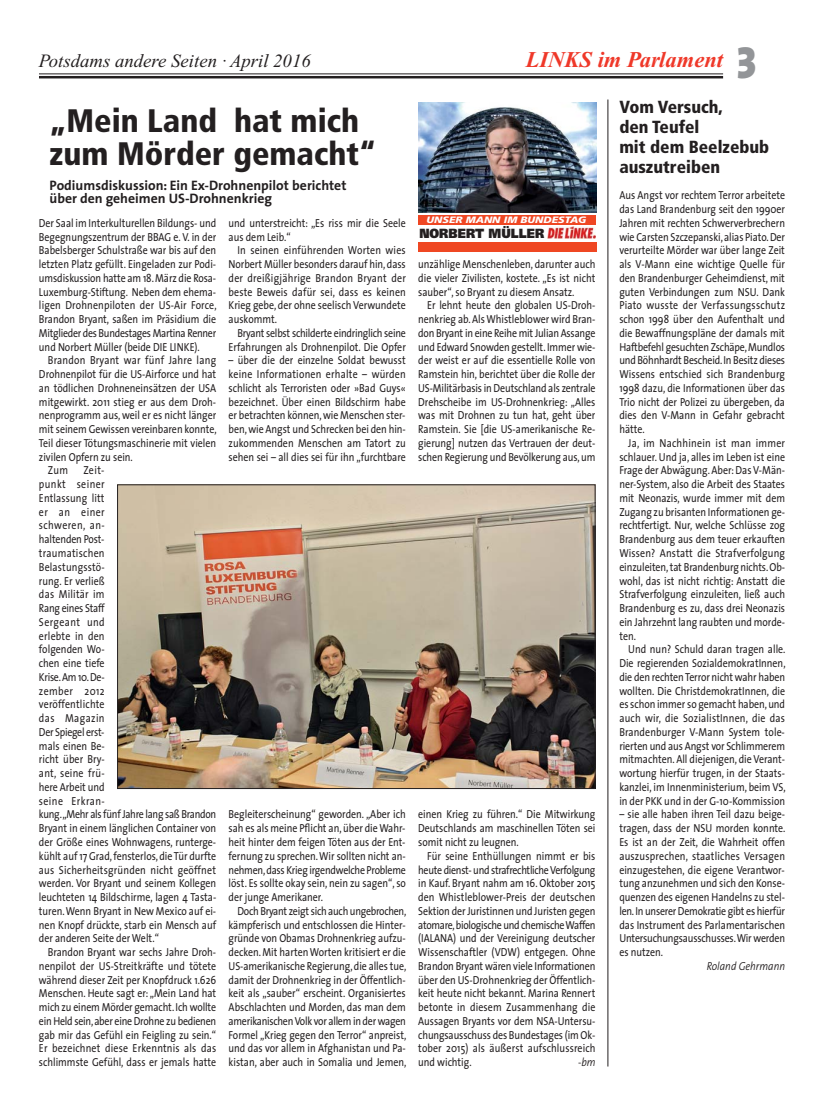
<style>
.page{position:relative;width:833px;height:1117px;background:#fff}
.page>*{position:absolute;margin:0;border:0;box-sizing:border-box;transform-origin:0 0}
.t1{font:45px "The Sans Black Expert";color:#939598;scale:.85 1}
.t2{font:900 condensed 32.5px/32.5px "Frutiger";color:#231f20}
.t3{font:italic 700 22.5px "Times New Roman";color:#ef3829}
.t4{font:italic 18.75px "Times New Roman";color:#231f20}
.t5{font:900 condensed 17.5px/20px "Frutiger";color:#231f20}
.t6{font:700 13.75px/13.8px "The Sans";color:#231f20}
.t7{font:900 13.25px "Frutiger";color:#231f20;scale:.9 1}
.t8{font:11.62px/13.8px "The Sans";color:#231f20;text-align:justify;scale:.85 1}
.t9{font:11.62px/13.8px "The Sans";letter-spacing:-.02em;color:#231f20;text-align:right;scale:.85 1}
.t10{font:11.62px "The Sans";letter-spacing:.02em;color:#231f20;scale:.85 1}
.t11{font:italic 300 11.62px "The Sans";color:#231f20;scale:.87 1}
.t12{font:italic 900 9.25px "Frutiger";color:#fff;scale:1.15 1}
</style>
<div class="page">
<hr style="left:607px;top:99px;width:1px;height:967px;background:#231f20">
<hr style="left:39px;top:73px;width:684px;height:1px;background:#231f20">
<hr style="left:39px;top:76px;width:684px;height:2px;background:#231f20">
<img style="left:418px;top:102px;width:178px;height:110px">
<div style="left:418px;top:215px;width:178px;height:10px;background:#ef4723"></div>
<svg style="left:547px;top:226px;width:49px;height:13px"></svg>
<img style="left:547px;top:227px;width:49px;height:11px">
<div style="left:418px;top:242px;width:178px;height:10px;background:#ef4723"></div>
<img style="left:119px;top:486px;width:474px;height:300px">
<div style="left:117px;top:484px;width:478px;height:304px;border:1px solid #231f20"></div>
<h1 class="t1" style="left:736px;top:36px;width:26px">3</h1>
<h3 class="t5" style="left:619px;top:98px;width:151px">Vom Versuch,<br>den Teufel<br>mit dem Beelzebub auszutreiben</h3>
<p class="t8" style="left:619px;top:189px;width:196px">Aus Angst vor rechtem Terror arbeitete das Land Brandenburg seit den 1990er Jahren mit rechten Schwerverbrechern wie Carsten Szczepanski, alias Piato. Der verurteilte Mörder war über lange Zeit als V-Mann eine wichtige Quelle für den Brandenburger Geheimdienst, mit guten Verbindungen zum NSU. Dank Piato wusste der Verfassungsschutz schon 1998 über den Aufenthalt und die Bewaffnungspläne der damals mit Haftbefehl gesuchten Zschäpe, Mundlos und Böhnhardt Bescheid. In Besitz dieses Wissens entschied sich Brandenburg 1998 dazu, die Informationen über das Trio nicht der Polizei zu übergeben, da dies den V-Mann in Gefahr gebracht hätte.</p>
<p class="t8" style="left:619px;top:437px;width:197px;text-indent:9px">Ja, im Nachhinein ist man immer schlauer. Und ja, alles im Leben ist eine Frage der Abwägung. Aber: Das V-Män&shy;ner-System, also die Arbeit des Staates mit Neonazis, wurde immer mit dem Zugang zu brisanten Informationen ge&shy;rechtfertigt. Nur, welche Schlüsse zog Brandenburg aus dem teuer erkauften Wissen? Anstatt die Strafverfolgung einzuleiten, tat Brandenburg nichts. Ob&shy;wohl, das ist nicht richtig: Anstatt die Strafverfolgung einzuleiten, ließ auch Brandenburg es zu, dass drei Neonazis ein Jahrzehnt lang raubten und morde&shy;ten.</p>
<p class="t8" style="left:619px;top:643px;width:197px;text-indent:9px">Und nun? Schuld daran tragen alle.<br>Die regierenden SozialdemokratInnen, die den rechten Terror nicht wahr haben wollten. Die ChristdemokratInnen, die es schon immer so gemacht haben, und auch wir, die SozialistInnen, die das Brandenburger V-Mann System tole&shy;rierten und aus Angst vor Schlimmerem mitmachten. All diejenigen, die Verant&shy;wortung hierfür trugen, in der Staats&shy;kanzlei, im Innenministerium, beim VS, in der PKK und in der G-10-Kommission</p>
<p class="t8" style="left:619px;top:808px;width:197px">– sie alle haben ihren Teil dazu beige&shy;tragen, dass der NSU morden konnte.<br>Es ist an der Zeit, die Wahrheit offen auszusprechen, staatliches Versagen einzugestehen, die eigene Verantwor&shy;tung anzunehmen und sich den Konse&shy;quenzen des eigenen Handelns zu stel&shy;len. In unserer Demokratie gibt es hierfür das Instrument des Parlamentarischen Untersuchungsausschusses. Wir werden es nutzen.</p>
<p class="t11" style="left:706px;top:961px;width:92px">Roland Gehrmann</p>
<h3 class="t4" style="left:39px;top:54px;width:273px">Potsdams andere Seiten · April 2016</h3>
<h3 class="t3" style="left:526px;top:52px;width:199px">LINKS im Parlament</h3>
<h2 class="t2" style="left:50px;top:107px;width:328px">„Mein Land hat mich zum Mörder gemacht“</h2>
<p class="t6" style="left:50px;top:179px;width:298px">Podiumsdiskussion: Ein Ex-Drohnenpilot berichtet über den geheimen US-Drohnenkrieg</p>
<p class="t8" style="left:39px;top:217px;width:210px">Der Saal im Interkulturellen Bildungs- und Begegnungszentrum der BBAG e. V. in der Babelsberger Schulstraße war bis auf den letzten Platz gefüllt. Eingeladen zur Podi&shy;umsdiskussion hatte am 18. März die Rosa-Luxemburg-Stiftung. Neben dem ehema&shy;ligen Drohnenpiloten der US-Air Force, Brandon Bryant, saßen im Präsidium die Mitglieder des Bundestages Martina Renner und Norbert Müller (beide DIE LINKE).</p>
<p class="t10" style="left:48px;top:356px;width:199px">Brandon Bryant war fünf Jahre lang</p>
<p class="t8" style="left:39px;top:368px;width:210px">Drohnenpilot für die US-Airforce und hat</p>
<p class="t8" style="left:39px;top:382px;width:210px">an tödlichen Drohneneinsätzen der USA</p>
<p class="t8" style="left:39px;top:396px;width:210px">mitgewirkt. 2011 stieg er aus dem Droh-</p>
<p class="t8" style="left:39px;top:409px;width:210px">nenprogramm aus, weil er es nicht länger</p>
<p class="t8" style="left:39px;top:423px;width:211px">mit seinem Gewissen vereinbaren konnte,</p>
<p class="t8" style="left:39px;top:437px;width:210px">Teil dieser Tötungsmaschinerie mit vielen</p>
<p class="t8" style="left:39px;top:451px;width:112px">zivilen Opfern zu sein.</p>
<p class="t8" style="left:48px;top:464px;width:25px">Zum</p>
<p class="t12" style="left:426px;top:216px;width:141px">UNSER MANN IM BUNDESTAG</p>
<p class="t7" style="left:419px;top:228px;width:140px">NORBERT MÜLLER</p>
<p class="t8" style="left:229px;top:217px;width:210px">und unterstreicht: „Es riss mir die Seele aus dem Leib.“</p>
<p class="t8" style="left:229px;top:244px;width:210px;text-indent:9px">In seinen einführenden Worten wies Norbert Müller besonders darauf hin, dass der dreißigjährige Brandon Bryant der beste Beweis dafür sei, dass es keinen Krieg gebe, der ohne seelisch Verwundete auskommt.</p>
<p class="t9" style="left:229px;top:327px;width:210px">Bryant selbst schilderte eindringlich seine<br>Erfahrungen als Drohnenpilot. Die Opfer</p>
<p class="t8" style="left:229px;top:354px;width:210px">– über die der einzelne Soldat bewusst keine Informationen erhalte – würden schlicht als Terroristen oder »Bad Guys« bezeichnet. Über einen Bildschirm habe er betrachten können, wie Menschen ster&shy;ben, wie Angst und Schrecken bei den hin&shy;zukommenden Menschen am Tatort zu sehen sei – all dies sei für ihn „furchtbare</p>
<p class="t8" style="left:418px;top:258px;width:210px">unzählige Menschenleben, darunter auch die vieler Zivilisten, kostete. „Es ist nicht sauber“, so Bryant zu diesem Ansatz.</p>
<p class="t8" style="left:418px;top:299px;width:210px;text-indent:9px">Er lehnt heute den globalen US-Droh&shy;nenkrieg ab. Als Whistleblower wird Bran&shy;don Bryant in eine Reihe mit Julian Assange und Edward Snowden gestellt. Immer wie&shy;der weist er auf die essentielle Rolle von Ramstein hin, berichtet über die Rolle der US-Militärbasis in Deutschland als zentrale Drehscheibe im US-Drohnenkrieg: „Alles was mit Drohnen zu tun hat, geht über Ramstein. Sie [die US-amerikanische Re&shy;gierung] nutzen das Vertrauen der deut&shy;schen Regierung und Bevölkerung aus, um</p>
<p class="t8" style="left:39px;top:464px;width:210px;text-align:left;text-indent:44px">Zeit-<br>punkt seiner<br>Entlassung litt<br>er an einer<br>schweren, an-<br>haltenden Post-<br>traumatischen<br>Belastungsstö-<br>rung. Er verließ<br>das Militär im<br>Rang eines Staff<br>Sergeant und<br>erlebte in den<br>folgenden Wo-<br>chen eine tiefe<br>Krise. Am 10. De-<br>zember 2012<br>veröffentlichte<br>das Magazin<br>Der Spiegel erst-<br>mals einen Be-<br>richt über Bry-<br>ant, seine frü-<br>here Arbeit und<br>seine Erkran-<br>kung. „Mehr als fünf Jahre lang saß Brandon<br>Bryant in einem länglichen Container von der Größe eines Wohnwagens, runterge&shy;kühlt auf 17 Grad, fensterlos, die Tür durfte aus Sicherheitsgründen nicht geöffnet werden. Vor Bryant und seinem Kollegen leuchteten 14 Bildschirme, lagen 4 Tasta&shy;turen. Wenn Bryant in New Mexico auf ei&shy;nen Knopf drückte, starb ein Mensch auf der anderen Seite der Welt.“</p>
<p class="t8" style="left:39px;top:946px;width:210px;text-indent:9px">Brandon Bryant war sechs Jahre Droh&shy;nenpilot der US-Streitkräfte und tötete während dieser Zeit per Knopfdruck 1.626<br>Menschen. Heute sagt er: „Mein Land hat mich zu einem Mörder gemacht. Ich wollte ein Held sein, aber eine Drohne zu bedienen gab mir das Gefühl ein Feigling zu sein.“ Er bezeichnet diese Erkenntnis als das schlimmste Gefühl, dass er jemals hatte</p>
<p class="t8" style="left:229px;top:808px;width:210px">Begleiterscheinung“ geworden. „Aber ich sah es als meine Pflicht an, über die Wahr&shy;heit hinter dem feigen Töten aus der Ent&shy;fernung zu sprechen. Wir sollten nicht an&shy;nehmen, dass Krieg irgendwelche Probleme löst. Es sollte okay sein, nein zu sagen“, so der junge Amerikaner.</p>
<p class="t8" style="left:229px;top:904px;width:210px;text-indent:9px">Doch Bryant zeigt sich auch ungebrochen, kämpferisch und entschlossen die Hinter&shy;gründe von Obamas Drohnenkrieg aufzu&shy;decken. Mit harten Worten kritisiert er die US-amerikanische Regierung, die alles tue, damit der Drohnenkrieg in der Öffentlich&shy;keit als „sauber“ erscheint. Organisiertes Abschlachten und Morden, das man dem amerikanischen Volk vor allem in der wagen Formel „Krieg gegen den Terror“ anpreist, und das vor allem in Afghanistan und Pa&shy;kistan, aber auch in Somalia und Jemen,</p>
<p class="t8" style="left:418px;top:808px;width:210px">einen Krieg zu führen.“ Die Mitwirkung Deutschlands am maschinellen Töten sei somit nicht zu leugnen.</p>
<p class="t8" style="left:418px;top:849px;width:210px;text-indent:9px">Für seine Enthüllungen nimmt er bis heute dienst- und strafrechtliche Verfolgung in Kauf. Bryant nahm am 16. Oktober 2015 den Whistleblower-Preis der deutschen Sektion der Juristinnen und Juristen gegen atomare, biologische und chemische Waffen (IALANA) und der Vereinigung deutscher Wissenschaftler (VDW) entgegen. Ohne Brandon Bryant wären viele Informationen über den US-Drohnenkrieg der Öffentlich&shy;keit heute nicht bekannt. Marina Rennert betonte in diesem Zusammenhang die Aussagen Bryants vor dem NSA-Untersu&shy;chungsausschuss des Bundestages (im Ok&shy;tober 2015) als äußerst aufschlussreich und wichtig.</p>
<p class="t11" style="left:578px;top:1057px;width:22px">-bm</p>
</div>
